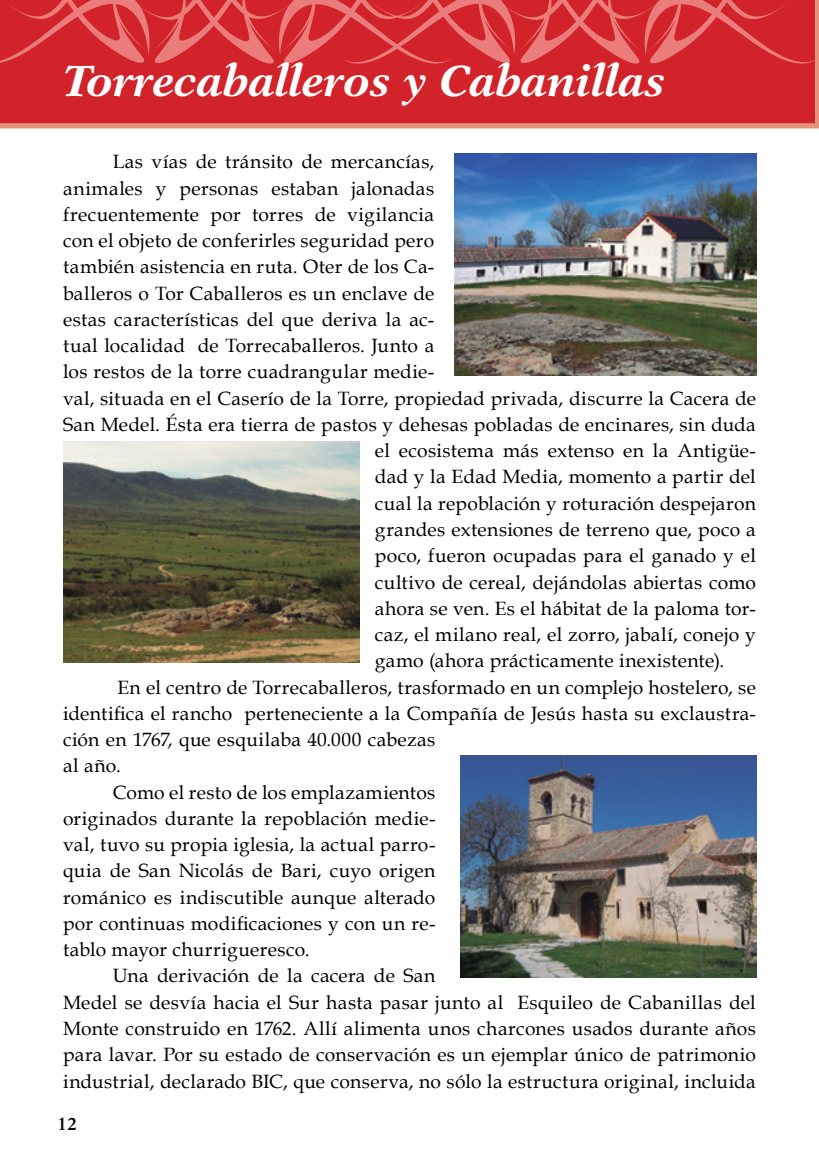
<style>
.page{position:relative;width:819px;height:1166px;background:#fff}
.page>*{position:absolute;margin:0;border:0;box-sizing:border-box;transform-origin:0 0}
.t1{font:italic 700 43.75px "New Aster";color:#fff}
.t2{font:19.25px "Book Antiqua";letter-spacing:.015em;color:#000}
.t3{font:600 17.5px "New Aster";color:#000}
</style>
<div class="page">
<svg style="left:0;top:77px;width:819px;height:51px;background:#d32d31"></svg>
<svg style="left:0;top:0;width:819px;height:77px;background:#d7363b"></svg>
<img style="left:460px;top:755px;width:296px;height:222px">
<img style="left:454px;top:154px;width:302px;height:221px">
<img style="left:63px;top:441px;width:297px;height:222px">
<h1 class="t1" style="left:63px;top:55px;width:604px">Torrecaballeros y Cabanillas</h1>
<p class="t2" style="left:113px;top:150px;width:323px">Las vías de tránsito de mercancías,</p>
<p class="t2" style="left:63px;top:176px;width:373px">animales y personas estaban jalonadas</p>
<p class="t2" style="left:63px;top:202px;width:373px">frecuentemente por torres de vigilancia</p>
<p class="t2" style="left:63px;top:229px;width:373px">con el objeto de conferirles seguridad pero</p>
<p class="t2" style="left:63px;top:255px;width:373px">también asistencia en ruta. Oter de los Ca-</p>
<p class="t2" style="left:63px;top:281px;width:373px">balleros o Tor Caballeros es un enclave de</p>
<p class="t2" style="left:63px;top:307px;width:373px">estas características del que deriva la ac-</p>
<p class="t2" style="left:63px;top:334px;width:373px">tual localidad de Torrecaballeros. Junto a</p>
<p class="t2" style="left:63px;top:360px;width:373px">los restos de la torre cuadrangular medie-</p>
<p class="t2" style="left:63px;top:386px;width:694px">val, situada en el Caserío de la Torre, propiedad privada, discurre la Cacera de</p>
<p class="t2" style="left:63px;top:412px;width:694px">San Medel. Ésta era tierra de pastos y dehesas pobladas de encinares, sin duda</p>
<p class="t2" style="left:375px;top:439px;width:382px">el ecosistema más extenso en la Antigüe-</p>
<p class="t2" style="left:375px;top:465px;width:382px">dad y la Edad Media, momento a partir del</p>
<p class="t2" style="left:375px;top:491px;width:382px">cual la repoblación y roturación despejaron</p>
<p class="t2" style="left:375px;top:517px;width:382px">grandes extensiones de terreno que, poco a</p>
<p class="t2" style="left:375px;top:544px;width:382px">poco, fueron ocupadas para el ganado y el</p>
<p class="t2" style="left:375px;top:570px;width:382px">cultivo de cereal, dejándolas abiertas como</p>
<p class="t2" style="left:375px;top:596px;width:382px">ahora se ven. Es el hábitat de la paloma tor-</p>
<p class="t2" style="left:375px;top:622px;width:382px">caz, el milano real, el zorro, jabalí, conejo y</p>
<p class="t2" style="left:375px;top:649px;width:351px">gamo (ahora prácticamente inexistente).</p>
<p class="t2" style="left:117px;top:675px;width:640px">En el centro de Torrecaballeros, trasformado en un complejo hostelero, se</p>
<p class="t2" style="left:63px;top:701px;width:694px">identifica el rancho perteneciente a la Compañía de Jesús hasta su exclaustra-</p>
<p class="t2" style="left:63px;top:727px;width:374px">ción en 1767, que esquilaba 40.000 cabezas</p>
<p class="t2" style="left:63px;top:754px;width:59px">al año.</p>
<p class="t2" style="left:113px;top:780px;width:324px">Como el resto de los emplazamientos</p>
<p class="t2" style="left:63px;top:806px;width:374px">originados durante la repoblación medie-</p>
<p class="t2" style="left:63px;top:832px;width:374px">val, tuvo su propia iglesia, la actual parro-</p>
<p class="t2" style="left:63px;top:859px;width:374px">quia de San Nicolás de Bari, cuyo origen</p>
<p class="t2" style="left:63px;top:885px;width:374px">románico es indiscutible aunque alterado</p>
<p class="t2" style="left:63px;top:911px;width:374px">por continuas modificaciones y con un re-</p>
<p class="t2" style="left:63px;top:938px;width:248px">tablo mayor churrigueresco.</p>
<p class="t2" style="left:113px;top:964px;width:324px">Una derivación de la cacera de San</p>
<p class="t2" style="left:63px;top:990px;width:694px">Medel se desvía hacia el Sur hasta pasar junto al Esquileo de Cabanillas del</p>
<p class="t2" style="left:63px;top:1016px;width:694px">Monte construido en 1762. Allí alimenta unos charcones usados durante años</p>
<p class="t2" style="left:63px;top:1043px;width:694px">para lavar. Por su estado de conservación es un ejemplar único de patrimonio</p>
<p class="t2" style="left:63px;top:1069px;width:694px">industrial, declarado BIC, que conserva, no sólo la estructura original, incluida</p>
<p class="t3" style="left:57px;top:1113px;width:22px">12</p>
</div>
